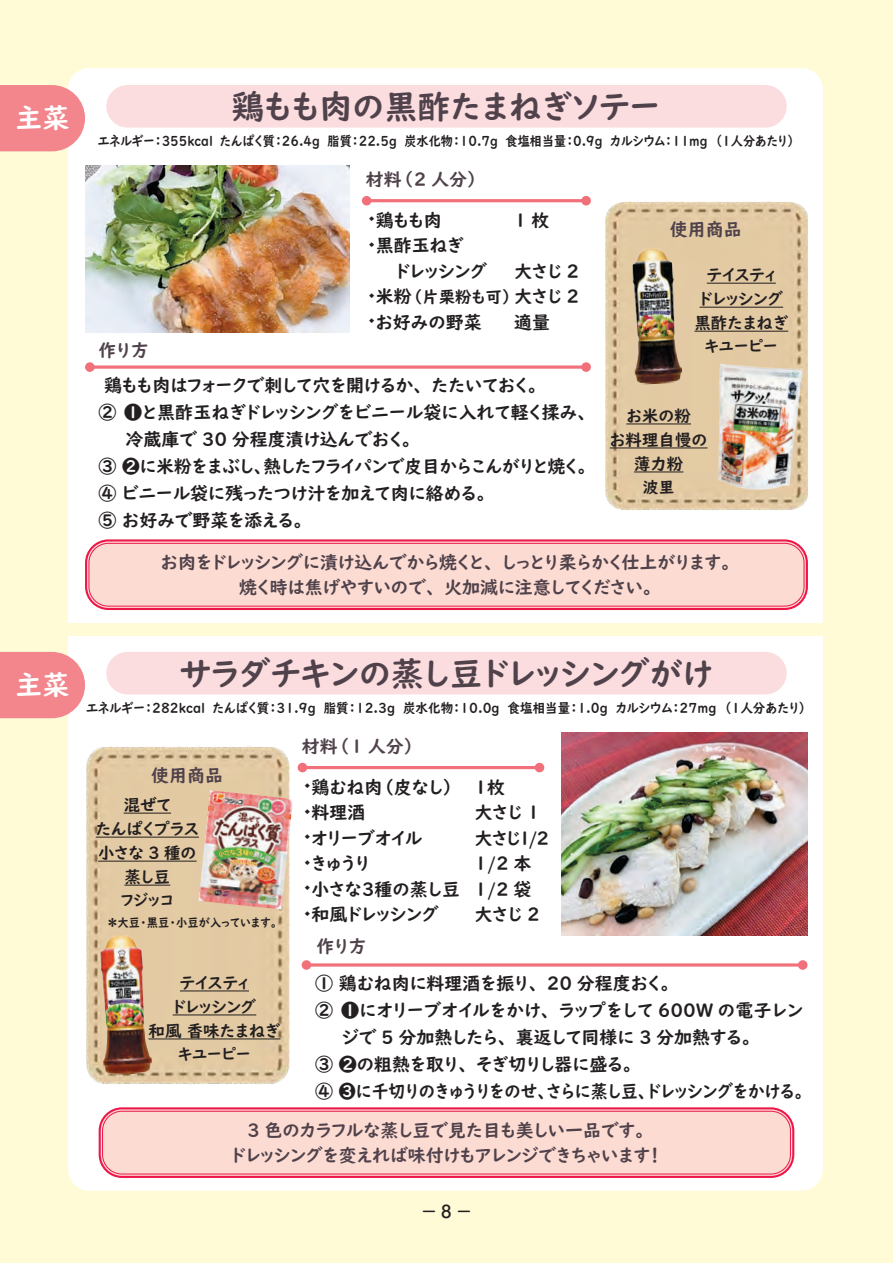
<style>
.page{position:relative;width:893px;height:1263px;background:#fffbd6}
.page>*{position:absolute;margin:0;border:0;box-sizing:border-box;transform-origin:0 0}
.t1{font:33px "UD Digi Kyokasho NK B";color:#50424b}
.t2{font:27px "UD Digi Kyokasho NK B";color:#fff}
.t3{font:18px/25.5px "UD Digi Kyokasho NK B";color:#231f20}
.t4{font:18px/25.5px "UD Digi Kyokasho NK B";color:#50424b;text-align:center}
.t5{font:18px "UD Digi Kyokasho NK B";letter-spacing:.02em;color:#231f20}
.t6{font:16.5px/24px "UD Digi Kyokasho NK B";color:#231f20;text-align:center}
.t7{font:500 16.5px "Shin M Go Pro";color:#231f20}
.t8{font:15.75px "UD Digi Kyokasho NK B";color:#231f20}
.t9{font:13.5px "UD Digi Kyokasho NK B";color:#231f20;scale:.9 1}
.t10{font:13.5px "UD Digi Kyokasho NK B";color:#231f20;scale:.93 1}
.t11{font:12px "UD Digi Kyokasho NK B";color:#231f20;scale:.94 1}
.s1{font-family:"Koz Min Pr 6 N"}
.s2{font-size:18px}
</style>
<div class="page">
<div style="left:68px;top:68px;width:755px;height:1123px;background:#fff;border-radius:21px"></div>
<svg style="left:0;top:85px;width:85px;height:66px;background:#f38f96"></svg>
<svg style="left:0;top:652px;width:85px;height:66px;background:#f38f96"></svg>
<div style="left:106px;top:85px;width:681px;height:43px;background:#fbdcdf;border-radius:21px"></div>
<div style="left:106px;top:652px;width:681px;height:42px;background:#fbdcdf;border-radius:21px"></div>
<img style="left:85px;top:166px;width:265px;height:166px">
<img style="left:561px;top:733px;width:247px;height:202px">
<hr style="left:367px;top:199px;width:219px;height:3px;background:#f17079">
<div style="left:362px;top:196px;width:9px;height:9px;background:#f17079;border-radius:50%"></div>
<div style="left:581px;top:196px;width:10px;height:9px;background:#f17079;border-radius:50%"></div>
<hr style="left:302px;top:766px;width:237px;height:3px;background:#f17079">
<div style="left:298px;top:763px;width:9px;height:9px;background:#f17079;border-radius:50%"></div>
<div style="left:535px;top:763px;width:9px;height:9px;background:#f17079;border-radius:50%"></div>
<svg style="left:95px;top:365px;width:486px;height:4px;background:#f38c93"></svg>
<div style="left:85px;top:362px;width:10px;height:10px;background:#f17079;border-radius:50%"></div>
<div style="left:581px;top:362px;width:10px;height:10px;background:#f17079;border-radius:50%"></div>
<hr style="left:306px;top:963px;width:497px;height:3px;background:#f17079">
<div style="left:302px;top:960px;width:9px;height:10px;background:#f17079;border-radius:50%"></div>
<div style="left:798px;top:960px;width:9px;height:10px;background:#f17079;border-radius:50%"></div>
<img style="left:605px;top:201px;width:203px;height:310px">
<img style="left:86px;top:747px;width:203px;height:338px">
<div style="left:87px;top:541px;width:719px;height:67px;background:#fcdbd2;border-radius:21px"></div>
<div style="left:85px;top:539px;width:723px;height:71px;border:2px solid #ed1749;border-radius:22px"></div>
<div style="left:89px;top:543px;width:715px;height:63px;border:1px solid #ed1749;border-radius:19px"></div>
<div style="left:101px;top:1109px;width:691px;height:67px;background:#fcdbd2;border-radius:21px"></div>
<div style="left:99px;top:1107px;width:695px;height:71px;border:2px solid #ed1749;border-radius:22px"></div>
<div style="left:102px;top:1111px;width:689px;height:63px;border:1px solid #ed1749;border-radius:19px"></div>
<hr style="left:707px;top:283px;width:69px;height:1px;background:#231f20">
<hr style="left:699px;top:307px;width:84px;height:1px;background:#231f20">
<hr style="left:694px;top:331px;width:94px;height:1px;background:#231f20">
<hr style="left:124px;top:813px;width:47px;height:1px;background:#231f20">
<hr style="left:96px;top:837px;width:103px;height:1px;background:#231f20">
<hr style="left:98px;top:861px;width:99px;height:1px;background:#231f20">
<hr style="left:124px;top:885px;width:46px;height:1px;background:#231f20">
<hr style="left:626px;top:423px;width:65px;height:1px;background:#231f20">
<hr style="left:610px;top:447px;width:97px;height:1px;background:#231f20">
<hr style="left:634px;top:471px;width:49px;height:1px;background:#231f20">
<img style="left:628px;top:247px;width:55px;height:138px">
<img style="left:688px;top:359px;width:120px;height:139px">
<hr style="left:180px;top:990px;width:69px;height:1px;background:#231f20">
<hr style="left:173px;top:1014px;width:83px;height:1px;background:#231f20">
<hr style="left:149px;top:1038px;width:131px;height:1px;background:#231f20">
<img style="left:97px;top:934px;width:55px;height:141px">
<img style="left:199px;top:790px;width:94px;height:119px">
<div style="left:54px;top:623px;width:794px;height:13px;background:#fffbd6"></div>
<h2 class="t2" style="left:16px;top:102px;width:55px">主菜</h2>
<h1 class="t1" style="left:231px;top:87px;width:431px">鶏もも肉の黒酢たまねぎソテー</h1>
<p class="t9" style="left:98px;top:133px;width:776px">エネルギー：355kcal　たんぱく質：26.4g 脂質：22.5g 炭水化物：10.7g 食塩相当量：0.9g カルシウム：11mg　（１人分あたり）</p>
<p class="t4" style="left:366px;top:167px;width:114px">材料（2 人分）</p>
<p class="t4" style="left:99px;top:338px;width:52px">作り方</p>
<p class="t3" style="left:376px;top:207px;width:68px">鶏もも肉</p>
<p class="t3" style="left:376px;top:233px;width:90px">黒酢玉ねぎ</p>
<p class="t3" style="left:368px;top:258px;width:121px"><span class="s1">　</span> ドレッシング</p>
<p class="t3" style="left:376px;top:309px;width:107px">お好みの野菜</p>
<p class="t3" style="left:514px;top:207px;width:37px">1枚</p>
<p class="t3" style="left:514px;top:258px;width:67px">大さじ 2</p>
<p class="t6" style="left:376px;top:285px;width:205px"><span class="s2">米粉</span>（片栗粉も可）<span class="s2">大さじ 2</span></p>
<p class="t3" style="left:514px;top:309px;width:37px">適量</p>
<p class="t3" style="left:104px;top:373px;width:435px">鶏もも肉はフォークで刺して穴を開けるか、たたいておく。</p>
<p class="t3" style="left:99px;top:400px;width:490px">② ❶と黒酢玉ねぎドレッシングをビニール袋に入れて軽く揉み、</p>
<p class="t3" style="left:126px;top:427px;width:288px">冷蔵庫で 30 分程度漬け込んでおく。</p>
<p class="t3" style="left:99px;top:454px;width:490px">③ ❷に米粉をまぶし、熱したフライパンで皮目からこんがりと焼く。</p>
<p class="t3" style="left:99px;top:481px;width:389px">④ ビニール袋に残ったつけ汁を加えて肉に絡める。</p>
<p class="t3" style="left:99px;top:508px;width:206px">⑤ お好みで野菜を添える。</p>
<p class="t4" style="left:670px;top:217px;width:73px">使用商品</p>
<p class="t6" style="left:694px;top:263px;width:95px">テイスティ<br>ドレッシング黒酢たまねぎ</p>
<p class="t8" style="left:705px;top:337px;width:74px">キユーピー</p>
<p class="t6" style="left:610px;top:403px;width:99px">お米の粉<br>お料理自慢の薄力粉</p>
<p class="t8" style="left:643px;top:478px;width:33px">波里</p>
<p class="t4" style="left:161px;top:549px;width:572px">お肉をドレッシングに漬け込んでから焼くと、しっとり柔らかく仕上がります。焼く時は焦げやすいので、火加減に注意してください。</p>
<h2 class="t2" style="left:16px;top:669px;width:55px">主菜</h2>
<h1 class="t1" style="left:180px;top:654px;width:534px">サラダチキンの蒸し豆ドレッシングがけ</h1>
<p class="t10" style="left:86px;top:700px;width:776px">エネルギー：282kcal　たんぱく質：31.9g 脂質：12.3g 炭水化物：10.0g 食塩相当量：1.0g カルシウム：27mg　（１人分あたり）</p>
<p class="t4" style="left:151px;top:763px;width:73px">使用商品</p>
<p class="t6" style="left:96px;top:793px;width:105px">混ぜて<br>たんぱくプラス小さな 3 種の蒸し豆</p>
<p class="t8" style="left:121px;top:891px;width:55px">フジッコ</p>
<p class="t11" style="left:107px;top:915px;width:182px">＊大豆・黒豆・小豆が入っています。</p>
<p class="t6" style="left:149px;top:970px;width:133px">テイスティ<br>ドレッシング<br>和風 香味たまねぎ</p>
<p class="t8" style="left:178px;top:1045px;width:74px">キユーピー</p>
<p class="t4" style="left:302px;top:734px;width:115px">材料（1 人分）</p>
<p class="t3" style="left:312px;top:774px;width:150px">鶏むね肉（皮なし）料理酒<br>オリーブオイル<br>きゅうり<br>小さな3種の蒸し豆和風ドレッシング</p>
<p class="t4" style="left:316px;top:934px;width:52px">作り方</p>
<p class="t3" style="left:475px;top:774px;width:76px">１枚<br>大さじ 1大さじ1/2<br>1/2 本<br>1/2 袋大さじ 2</p>
<p class="t3" style="left:315px;top:970px;width:357px">① 鶏むね肉に料理酒を振り、 20 分程度おく。</p>
<p class="t5" style="left:315px;top:999px;width:489px">② ❶にオリーブオイルをかけ、ラップをして 600W の電子レン</p>
<p class="t3" style="left:342px;top:1024px;width:411px">ジで 5 分加熱したら、裏返して同様に 3 分加熱する。</p>
<p class="t3" style="left:315px;top:1051px;width:319px">③ ❷の粗熱を取り、そぎ切りし器に盛る。</p>
<p class="t3" style="left:315px;top:1078px;width:490px">④ ❸に千切りのきゅうりをのせ、さらに蒸し豆、ドレッシングをかける。</p>
<p class="t4" style="left:232px;top:1117px;width:430px">3 色のカラフルな蒸し豆で見た目も美しい一品です。<br>ドレッシングを変えれば味付けもアレンジできちゃいます！</p>
<p class="t7" style="left:421px;top:1198px;width:53px">－8－</p>
</div>
